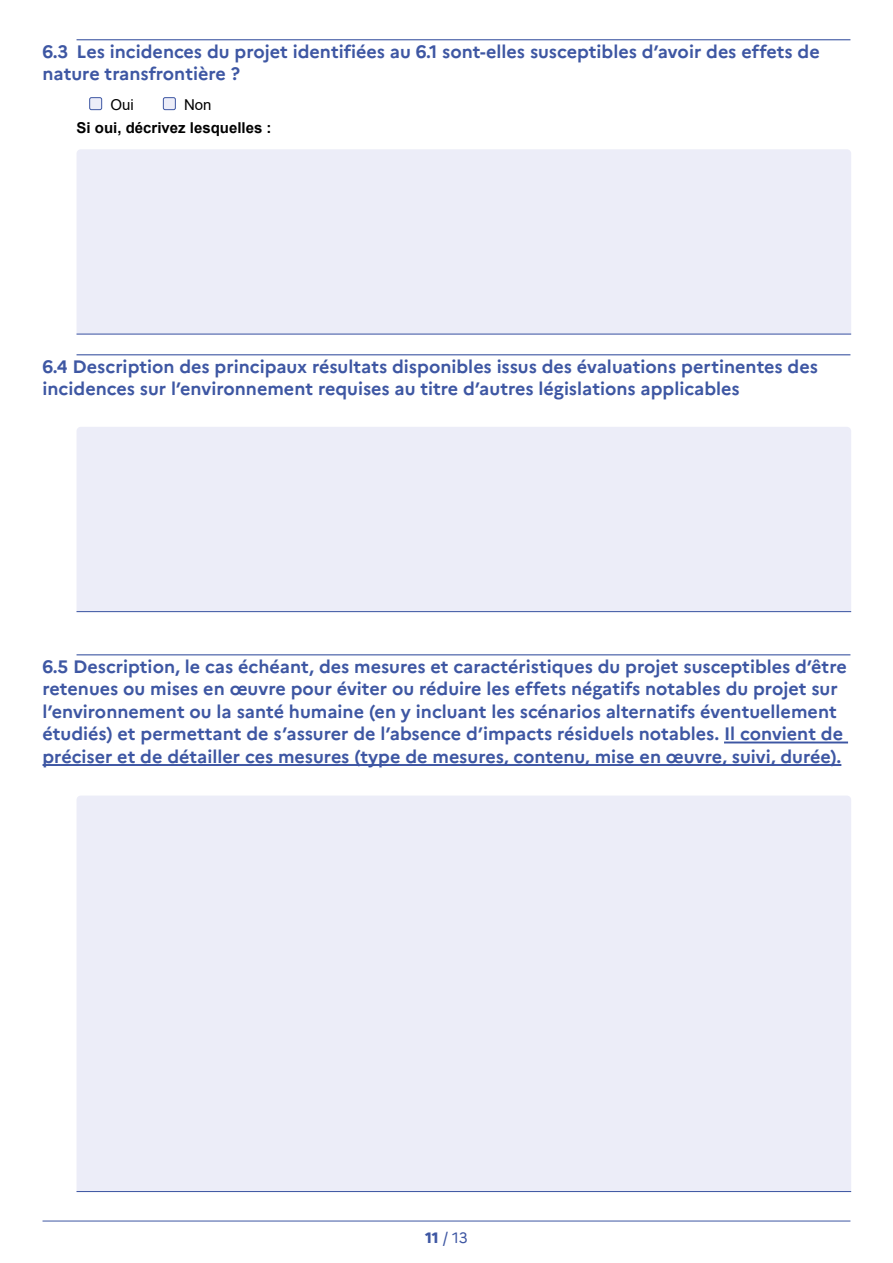
<style>
.page{position:relative;width:893px;height:1263px;background:#fff}
.page>*{position:absolute;margin:0;border:0;box-sizing:border-box;transform-origin:0 0}
.t1{font:700 18px/22.5px "Marianne";color:#3e57a3}
.t2{font:700 15px "Arial";color:#000}
.t3{font:15px "Arial";color:#000}
.t4{font:15px "Marianne";color:#3e57a3}
.s1{font-weight:800}
</style>
<div class="page">
<hr style="left:43px;top:1221px;width:807px;height:1px;background:#3e57a3">
<hr style="left:77px;top:39px;width:773px;height:1px;background:#3e57a3">
<div style="left:90px;top:98px;width:12px;height:12px;background:#ecedf8;border-radius:2px"></div>
<div style="left:89px;top:97px;width:13px;height:13px;border:1px solid #3e57a3;border-radius:2px"></div>
<div style="left:163px;top:98px;width:12px;height:12px;background:#ecedf8;border-radius:2px"></div>
<div style="left:163px;top:97px;width:13px;height:13px;border:1px solid #3e57a3;border-radius:2px"></div>
<hr style="left:77px;top:354px;width:773px;height:1px;background:#3e57a3">
<div style="left:77px;top:149px;width:774px;height:185px;background:#ecedf8"></div>
<hr style="left:77px;top:334px;width:774px;height:1px;background:#3e57a3">
<div style="left:77px;top:427px;width:774px;height:184px;background:#ecedf8"></div>
<hr style="left:77px;top:611px;width:774px;height:1px;background:#3e57a3">
<hr style="left:77px;top:654px;width:773px;height:1px;background:#3e57a3">
<hr style="left:724px;top:741px;width:124px;height:2px;background:#3e57a3">
<hr style="left:43px;top:764px;width:798px;height:2px;background:#3e57a3">
<div style="left:77px;top:796px;width:774px;height:395px;background:#ecedf8"></div>
<hr style="left:77px;top:1191px;width:774px;height:1px;background:#3e57a3">
<p class="t1" style="left:43px;top:40px;width:779px">6.3 Les incidences du projet identifiées au 6.1 sont-elles susceptibles d’avoir des effets de nature transfrontière ?</p>
<p class="t3" style="left:110px;top:94px;width:25px">Oui</p>
<p class="t3" style="left:184px;top:94px;width:29px">Non</p>
<p class="t2" style="left:77px;top:117px;width:197px">Si oui, décrivez lesquelles :</p>
<p class="t1" style="left:43px;top:355px;width:777px">6.4 Description des principaux résultats disponibles issus des évaluations pertinentes des incidences sur l’environnement requises au titre d’autres législations applicables</p>
<p class="t1" style="left:43px;top:655px;width:806px">6.5 Description, le cas échéant, des mesures et caractéristiques du projet susceptibles d’être retenues ou mises en œuvre pour éviter ou réduire les effets négatifs notables du projet sur l’environnement ou la santé humaine (en y incluant les scénarios alternatifs éventuellement étudiés) et permettant de s’assurer de l’absence d’impacts résiduels notables. Il convient de préciser et de détailler ces mesures (type de mesures, contenu, mise en œuvre, suivi, durée).</p>
<p class="t4" style="left:425px;top:1228px;width:44px"><span class="s1">11</span> / 13</p>
</div>
